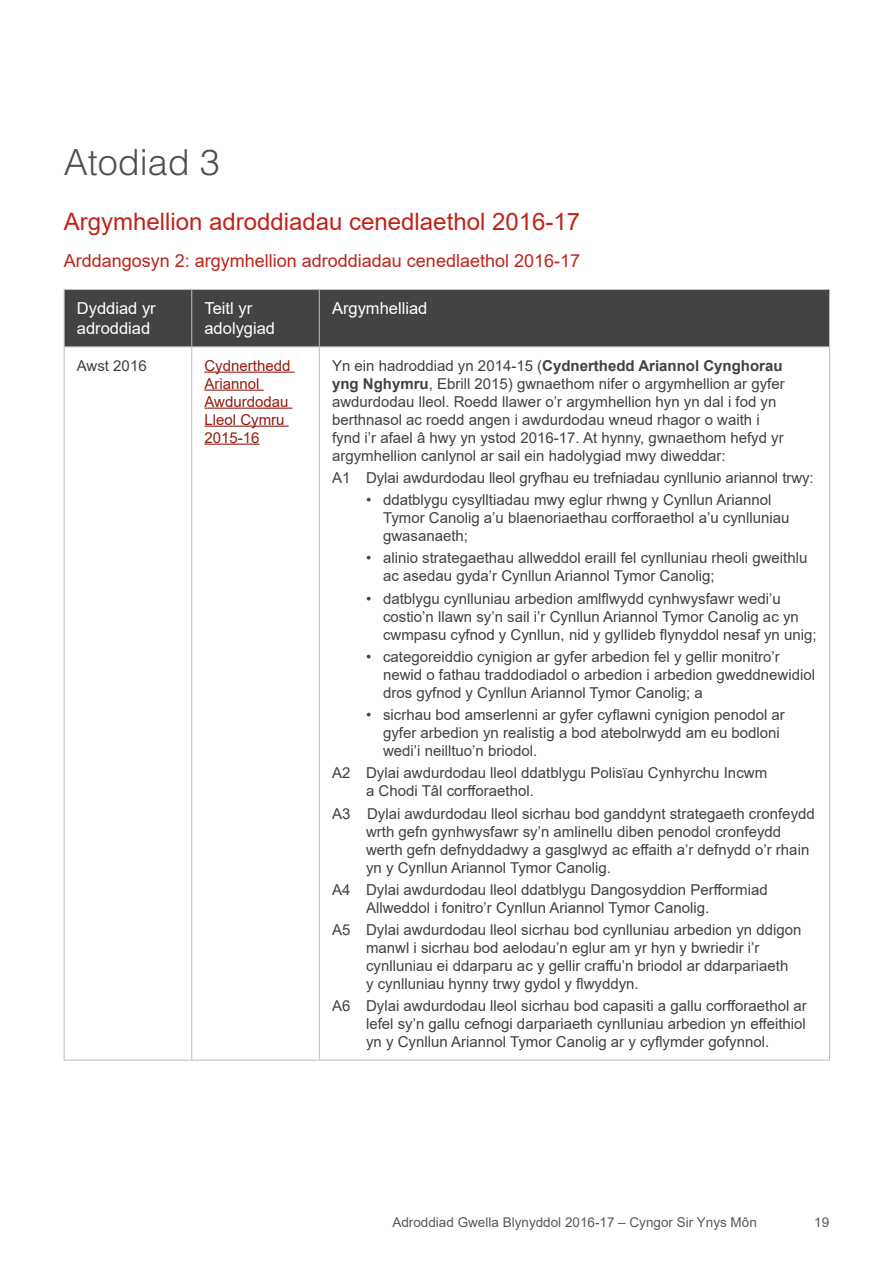
<style>
.page{position:relative;width:893px;height:1263px;background:#fff}
.page>*{position:absolute;margin:0;border:0;box-sizing:border-box;transform-origin:0 0}
.Part_Heading{font:300 36px "Helvetica LT Std";color:#504f4e}
.Heading_1{font:24px "Arial";color:#bf231b}
.Exhibit_heading{font:18px "Arial";color:#bf231b}
.Table_header_text{font:16.5px/19.8px "Arial";color:#fff}
.Table_text{font:15px/18px "Arial";color:#414042}
.Table_text-2{font:15px/18px "Arial";color:#941a11}
.t1{font:13.5px "Arial";color:#58595b}
.s1{font-weight:700}
</style>
<div class="page">
<div style="left:65px;top:290px;width:764px;height:56px;background:#434343"></div>
<svg style="left:65px;top:347px;width:764px;height:713px"></svg>
<hr style="left:64px;top:289px;width:128px;height:1px;background:#bcbec0">
<hr style="left:64px;top:290px;width:1px;height:56px;background:#bcbec0">
<hr style="left:192px;top:289px;width:127px;height:1px;background:#bcbec0">
<hr style="left:191px;top:290px;width:1px;height:56px;background:#bcbec0">
<hr style="left:319px;top:289px;width:511px;height:1px;background:#bcbec0">
<hr style="left:319px;top:290px;width:1px;height:56px;background:#bcbec0">
<hr style="left:829px;top:290px;width:1px;height:56px;background:#bcbec0">
<hr style="left:64px;top:346px;width:128px;height:1px;background:#bcbec0">
<hr style="left:64px;top:347px;width:1px;height:713px;background:#bcbec0">
<hr style="left:192px;top:346px;width:127px;height:1px;background:#bcbec0">
<hr style="left:191px;top:347px;width:1px;height:713px;background:#bcbec0">
<hr style="left:319px;top:346px;width:511px;height:1px;background:#bcbec0">
<hr style="left:319px;top:347px;width:1px;height:713px;background:#bcbec0">
<hr style="left:829px;top:347px;width:1px;height:713px;background:#bcbec0">
<hr style="left:64px;top:1060px;width:128px;height:1px;background:#bcbec0">
<hr style="left:192px;top:1060px;width:127px;height:1px;background:#bcbec0">
<hr style="left:319px;top:1060px;width:511px;height:1px;background:#bcbec0">
<hr style="left:204px;top:372px;width:91px;height:1px;background:#941a11">
<hr style="left:204px;top:390px;width:60px;height:1px;background:#941a11">
<hr style="left:204px;top:408px;width:89px;height:1px;background:#941a11">
<hr style="left:204px;top:426px;width:85px;height:1px;background:#941a11">
<hr style="left:204px;top:444px;width:56px;height:1px;background:#941a11">
<h2 class="Part_Heading" style="left:64px;top:139px;width:158px">Atodiad 3</h2>
<h3 class="Heading_1" style="left:64px;top:205px;width:518px">Argymhellion adroddiadau cenedlaethol 2016-17</h3>
<p class="Exhibit_heading" style="left:64px;top:249px;width:518px">Arddangosyn 2: argymhellion adroddiadau cenedlaethol 2016-17</p>
<p class="Table_header_text" style="left:77px;top:298px;width:80px">Dyddiad yr adroddiad</p>
<p class="Table_header_text" style="left:204px;top:298px;width:72px">Teitl yr adolygiad</p>
<p class="Table_header_text" style="left:332px;top:298px;width:97px">Argymhelliad</p>
<p class="Table_text" style="left:77px;top:356px;width:71px">Awst 2016</p>
<p class="Table_text-2" style="left:204px;top:356px;width:87px">Cydnerthedd<br>Ariannol<br>Awdurdodau<br>Lleol Cymru<br>2015-16</p>
<p class="Table_text" style="left:332px;top:356px;width:454px">Yn ein hadroddiad yn 2014-15 (<span class="s1">Cydnerthedd Ariannol Cynghorau yng Nghymru</span>, Ebrill 2015) gwnaethom nifer o argymhellion ar gyfer awdurdodau lleol. Roedd llawer o’r argymhellion hyn yn dal i fod yn berthnasol ac roedd angen i awdurdodau wneud rhagor o waith i fynd i’r afael â hwy yn ystod 2016-17. At hynny, gwnaethom hefyd yr argymhellion canlynol ar sail ein hadolygiad mwy diweddar:</p>
<p class="Table_text" style="left:332px;top:468px;width:483px">A1 Dylai awdurdodau lleol gryfhau eu trefniadau cynllunio ariannol trwy:</p>
<p class="Table_text" style="left:383px;top:491px;width:408px;text-indent:-17px">• ddatblygu cysylltiadau mwy eglur rhwng y Cynllun Ariannol<br>Tymor Canolig a’u blaenoriaethau corfforaethol a’u cynlluniau gwasanaeth;</p>
<p class="Table_text" style="left:383px;top:549px;width:426px;text-indent:-17px">• alinio strategaethau allweddol eraill fel cynlluniau rheoli gweithlu ac asedau gyda’r Cynllun Ariannol Tymor Canolig;</p>
<p class="Table_text" style="left:383px;top:589px;width:435px;text-indent:-17px">• datblygu cynlluniau arbedion amlflwydd cynhwysfawr wedi’u costio’n llawn sy’n sail i’r Cynllun Ariannol Tymor Canolig ac yn cwmpasu cyfnod y Cynllun, nid y gyllideb flynyddol nesaf yn unig;</p>
<p class="Table_text" style="left:383px;top:647px;width:433px;text-indent:-17px">• categoreiddio cynigion ar gyfer arbedion fel y gellir monitro’r newid o fathau traddodiadol o arbedion i arbedion gweddnewidiol dros gyfnod y Cynllun Ariannol Tymor Canolig; a</p>
<p class="Table_text" style="left:383px;top:706px;width:403px;text-indent:-17px">• sicrhau bod amserlenni ar gyfer cyflawni cynigion penodol ar gyfer arbedion yn realistig a bod atebolrwydd am eu bodloni wedi’i neilltuo’n briodol.</p>
<p class="Table_text" style="left:366px;top:764px;width:403px;text-indent:-34px">A2 Dylai awdurdodau lleol ddatblygu Polisïau Cynhyrchu Incwm a Chodi Tâl corfforaethol.</p>
<p class="Table_text" style="left:366px;top:804px;width:450px;text-indent:-34px">A3 Dylai awdurdodau lleol sicrhau bod ganddynt strategaeth cronfeydd wrth gefn gynhwysfawr sy’n amlinellu diben penodol cronfeydd werth gefn defnyddadwy a gasglwyd ac effaith a’r defnydd o’r rhain yn y Cynllun Ariannol Tymor Canolig.</p>
<p class="Table_text" style="left:366px;top:880px;width:403px;text-indent:-34px">A4 Dylai awdurdodau lleol ddatblygu Dangosyddion Perfformiad<br>Allweddol i fonitro’r Cynllun Ariannol Tymor Canolig.</p>
<p class="Table_text" style="left:366px;top:921px;width:437px;text-indent:-34px">A5 Dylai awdurdodau lleol sicrhau bod cynlluniau arbedion yn ddigon manwl i sicrhau bod aelodau’n eglur am yr hyn y bwriedir i’r cynlluniau ei ddarparu ac y gellir craffu’n briodol ar ddarpariaeth<br>y cynlluniau hynny trwy gydol y flwyddyn.</p>
<p class="Table_text" style="left:366px;top:997px;width:442px;text-align:justify;text-indent:-34px">A6 Dylai awdurdodau lleol sicrhau bod capasiti a gallu corfforaethol ar lefel sy’n gallu cefnogi darpariaeth cynlluniau arbedion yn effeithiol yn y Cynllun Ariannol Tymor Canolig ar y cyflymder gofynnol.</p>
<p class="t1" style="left:392px;top:1213px;width:366px">Adroddiad Gwella Blynyddol 2016-17 – Cyngor Sir Ynys Môn</p>
<p class="t1" style="left:814px;top:1213px;width:17px">19</p>
</div>
